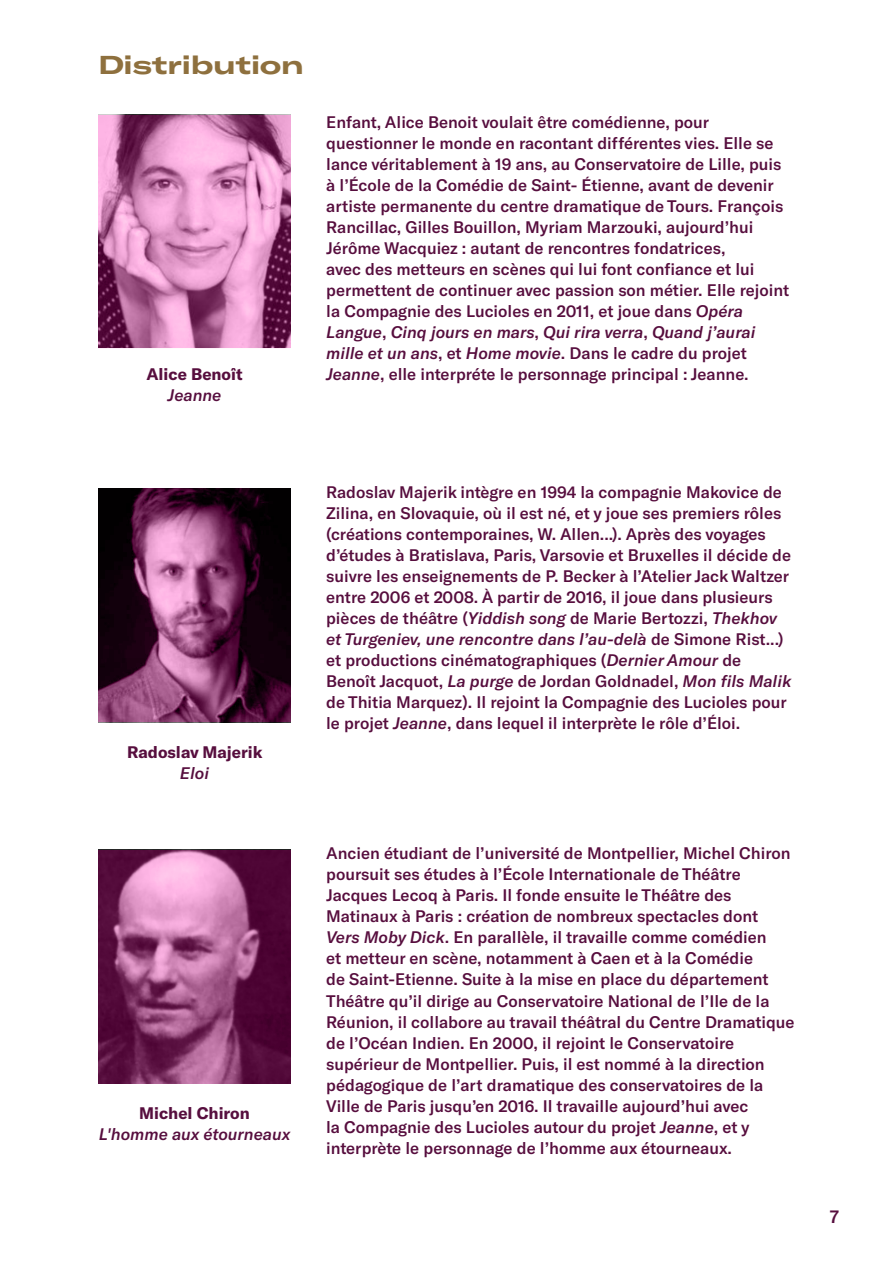
<style>
.page{position:relative;width:893px;height:1263px;background:#fff}
.page>*{position:absolute;margin:0;border:0;box-sizing:border-box;transform-origin:0 0}
.t1{font:700 expanded 25.5px "GT America";color:#8e703e}
.t2{font:500 18px "GT America";color:#570e3e}
.t3{font:500 16.5px/21px "GT America";color:#570e3e}
.t4{font:700 16.5px "GT America";color:#570e3e}
.t5{font:italic 500 16.5px "GT America";color:#570e3e}
.s1{font-style:italic}
</style>
<div class="page">
<svg style="left:98px;top:115px;width:193px;height:233px;background:#c47cab"></svg>
<svg style="left:98px;top:488px;width:193px;height:234px;background:#592b49"></svg>
<svg style="left:98px;top:850px;width:193px;height:233px;background:#8b4272"></svg>
<h1 class="t1" style="left:98px;top:49px;width:207px">Distribution</h1>
<p class="t3" style="left:326px;top:112px;width:465px">Enfant, Alice Benoit voulait être comédienne, pour questionner le monde en racontant différentes vies. Elle se lance véritablement à 19 ans, au Conservatoire de Lille, puis à l’École de la Comédie de Saint- Étienne, avant de devenir artiste permanente du centre dramatique de Tours. François Rancillac, Gilles Bouillon, Myriam Marzouki, aujourd’hui Jérôme Wacquiez : autant de rencontres fondatrices,<br>avec des metteurs en scènes qui lui font confiance et lui permettent de continuer avec passion son métier. Elle rejoint la Compagnie des Lucioles en 2011, et joue dans <span class="s1">Opéra Langue</span>, <span class="s1">Cinq jours en mars</span>, <span class="s1">Qui rira verra</span>, <span class="s1">Quand j’aurai mille et un ans</span>, et <span class="s1">Home movie</span>. Dans le cadre du projet</p>
<p class="t4" style="left:146px;top:364px;width:98px">Alice Benoît</p>
<p class="t3" style="left:326px;top:364px;width:424px"><span class="s1">Jeanne</span>, elle interpréte le personnage principal : Jeanne.</p>
<p class="t5" style="left:168px;top:386px;width:55px">Jeanne</p>
<p class="t4" style="left:127px;top:742px;width:137px">Radoslav Majerik</p>
<p class="t5" style="left:180px;top:763px;width:31px">Eloi</p>
<p class="t4" style="left:139px;top:1103px;width:112px">Michel Chiron</p>
<p class="t5" style="left:99px;top:1124px;width:193px">L'homme aux étourneaux</p>
<p class="t3" style="left:326px;top:482px;width:467px">Radoslav Majerik intègre en 1994 la compagnie Makovice de Zilina, en Slovaquie, où il est né, et y joue ses premiers rôles (créations contemporaines, W. Allen...). Après des voyages d’études à Bratislava, Paris, Varsovie et Bruxelles il décide de suivre les enseignements de P. Becker à l’Atelier Jack Waltzer entre 2006 et 2008. À partir de 2016, il joue dans plusieurs pièces de théâtre (<span class="s1">Yiddish song</span> de Marie Bertozzi, <span class="s1">Thekhov et Turgeniev, une rencontre dans l’au-delà</span> de Simone Rist...) et productions cinématographiques (<span class="s1">Dernier Amour</span> de Benoît Jacquot, <span class="s1">La purge</span> de Jordan Goldnadel, <span class="s1">Mon fils Malik </span>de Thitia Marquez). Il rejoint la Compagnie des Lucioles pour le projet <span class="s1">Jeanne</span>, dans lequel il interprète le rôle d’Éloi.</p>
<p class="t3" style="left:326px;top:843px;width:470px">Ancien étudiant de l’université de Montpellier, Michel Chiron poursuit ses études à l’École Internationale de Théâtre Jacques Lecoq à Paris. Il fonde ensuite le Théâtre des Matinaux à Paris : création de nombreux spectacles dont <span class="s1">Vers Moby Dick</span>. En parallèle, il travaille comme comédien<br>et metteur en scène, notamment à Caen et à la Comédie<br>de Saint-Etienne. Suite à la mise en place du département Théâtre qu’il dirige au Conservatoire National de l’Ile de la Réunion, il collabore au travail théâtral du Centre Dramatique de l’Océan Indien. En 2000, il rejoint le Conservatoire supérieur de Montpellier. Puis, il est nommé à la direction pédagogique de l’art dramatique des conservatoires de la Ville de Paris jusqu’en 2016. Il travaille aujourd’hui avec<br>la Compagnie des Lucioles autour du projet <span class="s1">Jeanne</span>, et y interprète le personnage de l’homme aux étourneaux.</p>
<p class="t2" style="left:830px;top:1206px;width:11px">7</p>
</div>
